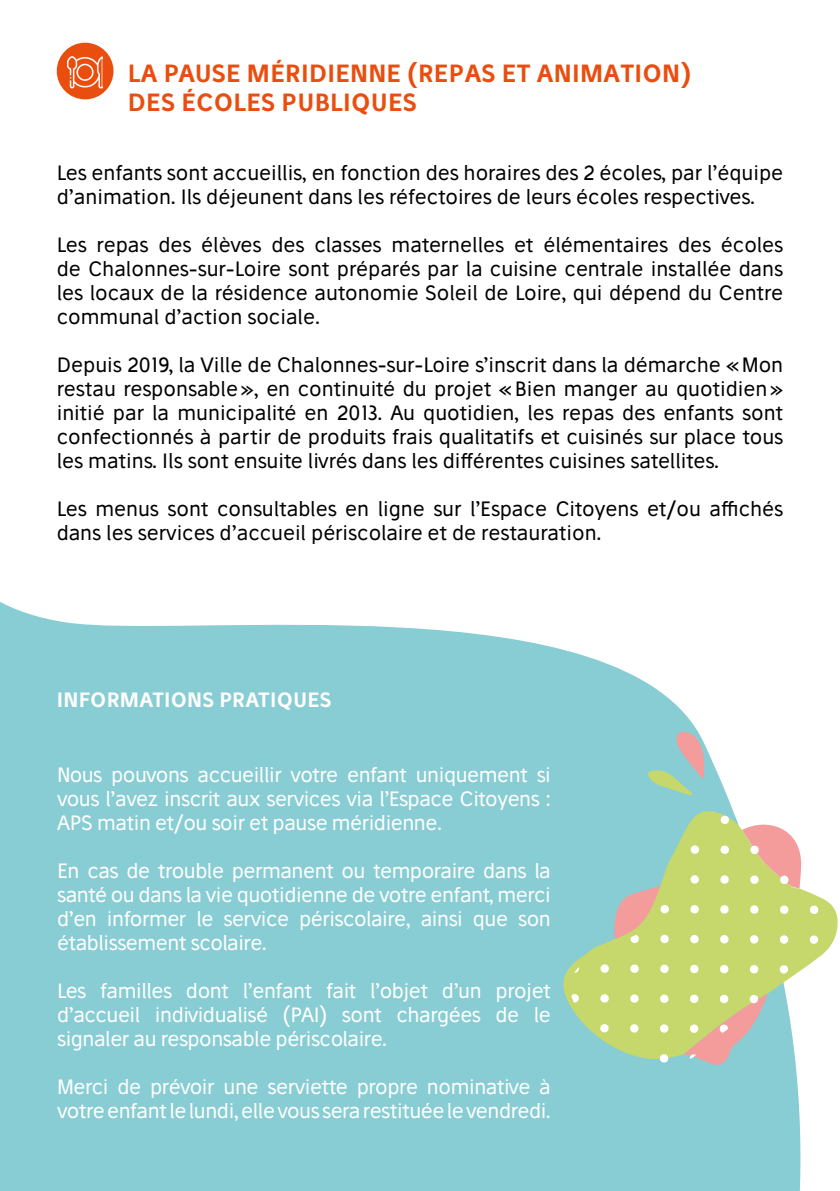
<style>
.page{position:relative;width:840px;height:1191px;background:#fff}
.page>*{position:absolute;margin:0;border:0;box-sizing:border-box;transform-origin:0 0}
.t1{font:600 24px/28.8px "Stilu";letter-spacing:.01em;color:#e94e0f}
.t2{font:20px/24px "Stilu";color:#000}
.t3{font:20px/24px "Stilu";letter-spacing:-.02em;color:#fff;text-align:justify}
.t4{font:600 20px "Stilu";letter-spacing:.01em;color:#fff}
</style>
<div class="page">
<svg style="left:0;top:602px;width:801px;height:589px;background:#94d2d7"></svg>
<svg style="left:559px;top:807px;width:279px;height:254px"></svg>
<svg style="left:569px;top:993px;width:10px;height:10px"></svg>
<svg style="left:599px;top:1023px;width:9px;height:10px"></svg>
<svg style="left:572px;top:963px;width:7px;height:10px"></svg>
<svg style="left:629px;top:1053px;width:9px;height:10px"></svg>
<svg style="left:659px;top:1024px;width:9px;height:9px"></svg>
<svg style="left:659px;top:1053px;width:9px;height:10px"></svg>
<svg style="left:659px;top:994px;width:9px;height:9px"></svg>
<svg style="left:629px;top:1023px;width:9px;height:10px"></svg>
<svg style="left:629px;top:994px;width:9px;height:9px"></svg>
<svg style="left:719px;top:964px;width:9px;height:9px"></svg>
<svg style="left:749px;top:964px;width:9px;height:10px"></svg>
<svg style="left:719px;top:934px;width:9px;height:10px"></svg>
<svg style="left:778px;top:994px;width:10px;height:9px"></svg>
<svg style="left:683px;top:993px;width:84px;height:72px;background:#c6c39c"></svg>
<svg style="left:599px;top:874px;width:100px;height:99px;background:#c1cf8f"></svg>
<svg style="left:719px;top:845px;width:10px;height:9px"></svg>
<svg style="left:719px;top:875px;width:9px;height:9px"></svg>
<svg style="left:719px;top:815px;width:10px;height:9px"></svg>
<svg style="left:689px;top:845px;width:10px;height:9px"></svg>
<svg style="left:719px;top:904px;width:9px;height:10px"></svg>
<svg style="left:690px;top:815px;width:9px;height:9px"></svg>
<svg style="left:749px;top:934px;width:9px;height:10px"></svg>
<svg style="left:779px;top:905px;width:9px;height:9px"></svg>
<svg style="left:809px;top:905px;width:9px;height:9px"></svg>
<svg style="left:779px;top:935px;width:9px;height:9px"></svg>
<svg style="left:749px;top:905px;width:9px;height:9px"></svg>
<svg style="left:809px;top:875px;width:9px;height:9px"></svg>
<svg style="left:778px;top:964px;width:10px;height:10px"></svg>
<svg style="left:741px;top:815px;width:60px;height:73px"></svg>
<svg style="left:808px;top:965px;width:10px;height:9px"></svg>
<svg style="left:808px;top:935px;width:10px;height:9px"></svg>
<svg style="left:647px;top:730px;width:57px;height:65px;background:#a5c5bb"></svg>
<div style="left:57px;top:43px;width:56px;height:56px;background:#e94e0f;border-radius:50%"></div>
<img style="left:67px;top:56px;width:36px;height:33px">
<p class="t1" style="left:128px;top:59px;width:564px">LA PAUSE MÉRIDIENNE (REPAS ET ANIMATION)<br>DES ÉCOLES PUBLIQUES</p>
<p class="t2" style="left:57px;top:160px;width:727px">Les enfants sont accueillis, en fonction des horaires des 2 écoles, par l’équipe d’animation. Ils déjeunent dans les réfectoires de leurs écoles respectives.</p>
<p class="t2" style="left:57px;top:232px;width:727px;text-align:justify">Les repas des élèves des classes maternelles et élémentaires des écoles de Chalonnes-sur-Loire sont préparés par la cuisine centrale installée dans les locaux de la résidence autonomie Soleil de Loire, qui dépend du Centre communal d’action sociale.</p>
<p class="t2" style="left:57px;top:352px;width:727px;text-align:justify">Depuis 2019, la Ville de Chalonnes-sur-Loire s’inscrit dans la démarche «Mon restau responsable», en continuité du projet «Bien manger au quotidien» initié par la municipalité en 2013. Au quotidien, les repas des enfants sont confectionnés à partir de produits frais qualitatifs et cuisinés sur place tous les matins. Ils sont ensuite livrés dans les différentes cuisines satellites.</p>
<p class="t2" style="left:57px;top:496px;width:727px">Les menus sont consultables en ligne sur l’Espace Citoyens et/ou affichés dans les services d’accueil périscolaire et de restauration.</p>
<p class="t4" style="left:57px;top:686px;width:276px">INFORMATIONS PRATIQUES</p>
<p class="t3" style="left:57px;top:762px;width:495px">Nous pouvons accueillir votre enfant uniquement si vous l’avez inscrit aux services via l’Espace Citoyens :<br>APS matin et/ou soir et pause méridienne.</p>
<p class="t3" style="left:57px;top:858px;width:495px">En cas de trouble permanent ou temporaire dans la santé ou dans la vie quotidienne de votre enfant, merci d’en informer le service périscolaire, ainsi que son établissement scolaire.</p>
<p class="t3" style="left:57px;top:978px;width:495px">Les familles dont l’enfant fait l’objet d’un projet d’accueil individualisé (PAI) sont chargées de le signaler au responsable périscolaire.</p>
<p class="t3" style="left:57px;top:1074px;width:495px">Merci de prévoir une serviette propre nominative à votre enfant le lundi, elle vous sera restituée le vendredi.</p>
</div>
